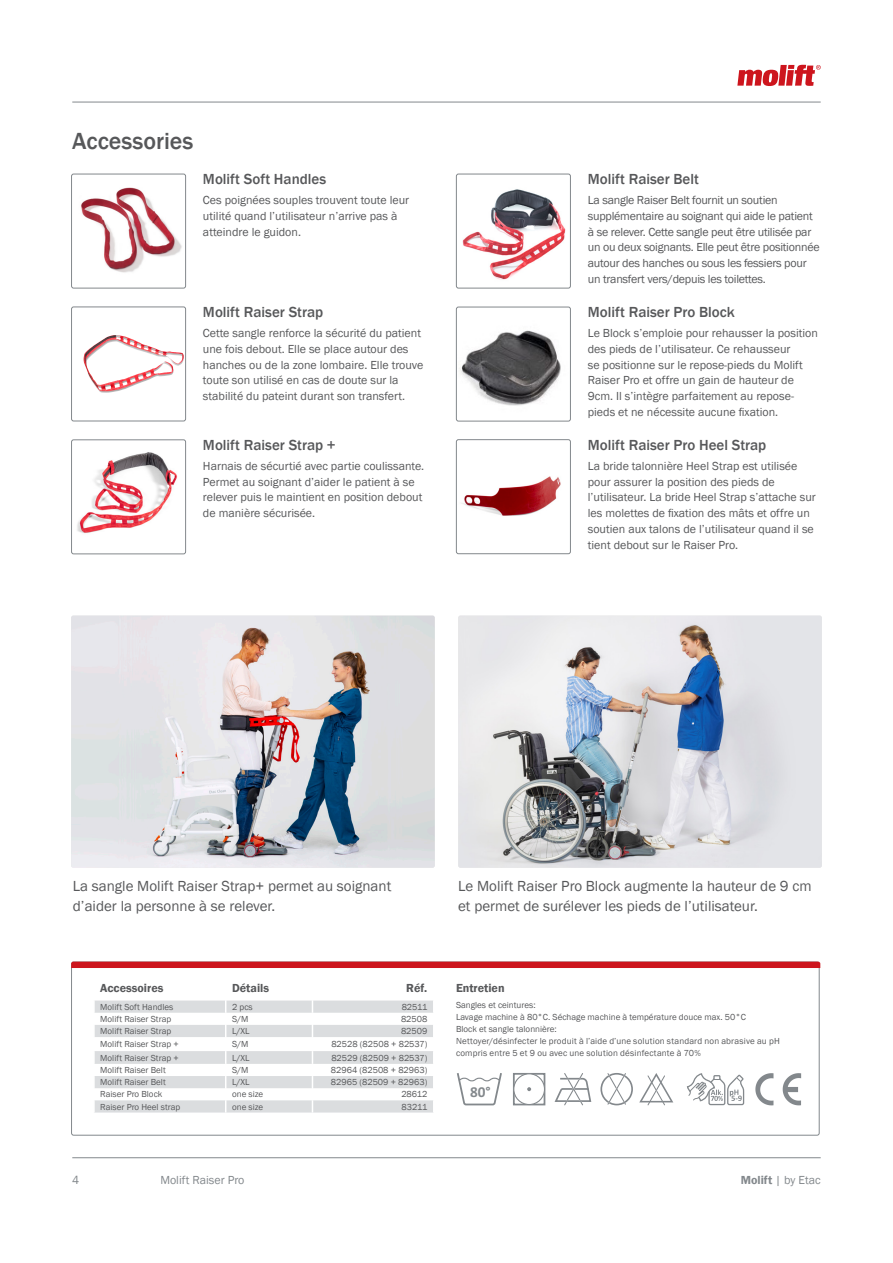
<style>
.page{position:relative;width:893px;height:1263px;background:#fff}
.page>*{position:absolute;margin:0;border:0;box-sizing:border-box;transform-origin:0 0}
._4__Header_-_Basic_body{font:500 24px "Franklin Gothic";color:#57585a}
.t1{font:700 15.15px "Calibri";color:#83888c}
._4__Body_-_Basic_body{font:15px/19.5px "Franklin Gothic";color:#57585a}
._5__Header_-_Features___options{font:500 15px "Franklin Gothic";color:#57585a}
._5__Body_-_Features___options{font:12px/15.8px "Franklin Gothic";color:#57585a}
._5__Body_-_Features___options-2{font:12px/15.8px "Franklin Gothic";letter-spacing:-.02em;color:#57585a}
._6__Header_-_Facts{font:600 12px "Franklin Gothic";color:#57585a}
.t2{font:12px "Franklin Gothic";color:#83888c}
._6__Body_-_Facts{font:9px/12px "Franklin Gothic";color:#57585a}
.s1{font-weight:600}
</style>
<div class="page">
<hr style="left:72px;top:102px;width:749px;height:1px;background:#83888c">
<hr style="left:72px;top:1157px;width:749px;height:1px;background:#83888c">
<svg style="left:737px;top:65px;width:84px;height:21px"></svg>
<svg style="left:94px;top:1000px;width:339px;height:112px"></svg>
<svg style="left:457px;top:1073px;width:45px;height:32px"></svg>
<div style="left:513px;top:1073px;width:32px;height:32px;border:2px solid #83888c"></div>
<div style="left:514px;top:1074px;width:30px;height:30px;background:#fff;border-radius:50%"></div>
<div style="left:513px;top:1073px;width:32px;height:32px;border:1px solid #83888c;border-radius:50%"></div>
<svg style="left:527px;top:1087px;width:4px;height:4px"></svg>
<svg style="left:555px;top:1073px;width:36px;height:32px"></svg>
<div style="left:600px;top:1073px;width:33px;height:32px;border:2px solid #83888c;border-radius:50%"></div>
<svg style="left:607px;top:1073px;width:20px;height:32px"></svg>
<svg style="left:639px;top:1073px;width:34px;height:32px"></svg>
<svg style="left:687px;top:1073px;width:57px;height:32px"></svg>
<svg style="left:755px;top:1073px;width:18px;height:32px"></svg>
<svg style="left:783px;top:1073px;width:18px;height:32px"></svg>
<div style="left:71px;top:962px;width:749px;height:6px;background:#cd151d"></div>
<img style="left:81px;top:174px;width:105px;height:114px">
<div style="left:71px;top:174px;width:115px;height:114px;border:1px solid #83888c;border-radius:2px"></div>
<img style="left:84px;top:336px;width:90px;height:57px">
<div style="left:71px;top:307px;width:115px;height:114px;border:1px solid #83888c;border-radius:2px"></div>
<img style="left:77px;top:452px;width:101px;height:82px">
<div style="left:71px;top:439px;width:115px;height:115px;border:1px solid #83888c;border-radius:2px"></div>
<img style="left:463px;top:189px;width:102px;height:91px">
<div style="left:456px;top:174px;width:115px;height:114px;border:1px solid #83888c;border-radius:2px"></div>
<img style="left:456px;top:307px;width:105px;height:114px">
<div style="left:456px;top:307px;width:115px;height:114px;border:1px solid #83888c;border-radius:2px"></div>
<img style="left:461px;top:476px;width:100px;height:40px">
<div style="left:456px;top:439px;width:115px;height:115px;border:1px solid #83888c;border-radius:2px"></div>
<img style="left:71px;top:616px;width:364px;height:252px">
<img style="left:458px;top:616px;width:364px;height:252px">
<p class="_4__Header_-_Basic_body" style="left:72px;top:126px;width:123px">Accessories</p>
<p class="_5__Header_-_Features___options" style="left:203px;top:170px;width:125px">Molift Soft Handles</p>
<p class="_5__Body_-_Features___options" style="left:203px;top:193px;width:208px">Ces poignées souples trouvent toute leur utilité quand l’utilisateur n’arrive pas à atteindre le guidon.</p>
<p class="_5__Header_-_Features___options" style="left:203px;top:303px;width:122px">Molift Raiser Strap</p>
<p class="_5__Body_-_Features___options" style="left:203px;top:325px;width:222px">Cette sangle renforce la sécurité du patient une fois debout. Elle se place autour des hanches ou de la zone lombaire. Elle trouve toute son utilisé en cas de doute sur la stabilité du pateint durant son transfert.</p>
<p class="_5__Header_-_Features___options" style="left:203px;top:436px;width:134px">Molift Raiser Strap +</p>
<p class="_5__Body_-_Features___options" style="left:203px;top:458px;width:223px">Harnais de sécurtié avec partie coulissante.<br>Permet au soignant d’aider le patient à se relever puis le maintient en position debout de manière sécurisée.</p>
<p class="_5__Header_-_Features___options" style="left:588px;top:170px;width:113px">Molift Raiser Belt</p>
<p class="_5__Body_-_Features___options-2" style="left:588px;top:193px;width:233px">La sangle Raiser Belt fournit un soutien supplémentaire au soignant qui aide le patient à se relever. Cette sangle peut être utilisée par un ou deux soignants. Elle peut être positionnée autour des hanches ou sous les fessiers pour un transfert vers/depuis les toilettes.</p>
<p class="_5__Header_-_Features___options" style="left:588px;top:303px;width:149px">Molift Raiser Pro Block</p>
<p class="_5__Body_-_Features___options" style="left:588px;top:326px;width:232px">Le Block s’emploie pour rehausser la position des pieds de l’utilisateur. Ce rehausseur<br>se positionne sur le repose-pieds du Molift Raiser Pro et offre un gain de hauteur de 9cm. Il s’intègre parfaitement au repose&shy;pieds et ne nécessite aucune fixation.</p>
<p class="_5__Header_-_Features___options" style="left:588px;top:435px;width:180px">Molift Raiser Pro Heel Strap</p>
<p class="_5__Body_-_Features___options" style="left:588px;top:458px;width:229px">La bride talonnière Heel Strap est utilisée pour assurer la position des pieds de l’utilisateur. La bride Heel Strap s’attache sur les molettes de fixation des mâts et offre un soutien aux talons de l’utilisateur quand il se tient debout sur le Raiser Pro.</p>
<p class="_4__Body_-_Basic_body" style="left:73px;top:877px;width:320px">La sangle Molift Raiser Strap+ permet au soignant d’aider la personne à se relever.</p>
<p class="_6__Header_-_Facts" style="left:100px;top:981px;width:65px">Accessoires</p>
<p class="_6__Header_-_Facts" style="left:232px;top:981px;width:39px">Détails</p>
<p class="_6__Header_-_Facts" style="left:406px;top:981px;width:23px">Réf.</p>
<p class="_6__Body_-_Facts" style="left:100px;top:1001px;width:75px">Molift Soft Handles</p>
<p class="_6__Body_-_Facts" style="left:232px;top:1001px;width:22px">2 pcs</p>
<p class="_6__Body_-_Facts" style="left:402px;top:1001px;width:27px">82511</p>
<p class="_6__Body_-_Facts" style="left:100px;top:1013px;width:72px">Molift Raiser Strap</p>
<p class="_6__Body_-_Facts" style="left:232px;top:1013px;width:18px">S/M</p>
<p class="_6__Body_-_Facts" style="left:401px;top:1013px;width:28px">82508</p>
<p class="_6__Body_-_Facts" style="left:100px;top:1025px;width:72px">Molift Raiser Strap</p>
<p class="_6__Body_-_Facts" style="left:232px;top:1025px;width:19px">L/XL</p>
<p class="_6__Body_-_Facts" style="left:401px;top:1025px;width:28px">82509</p>
<p class="_6__Body_-_Facts" style="left:100px;top:1038px;width:80px">Molift Raiser Strap +</p>
<p class="_6__Body_-_Facts" style="left:232px;top:1038px;width:18px">S/M</p>
<p class="_6__Body_-_Facts" style="left:331px;top:1038px;width:98px">82528 (82508 + 82537)</p>
<p class="_6__Body_-_Facts" style="left:100px;top:1052px;width:80px">Molift Raiser Strap +</p>
<p class="_6__Body_-_Facts" style="left:232px;top:1052px;width:19px">L/XL</p>
<p class="_6__Body_-_Facts" style="left:331px;top:1052px;width:98px">82529 (82509 + 82537)</p>
<p class="_6__Body_-_Facts" style="left:100px;top:1064px;width:67px">Molift Raiser Belt</p>
<p class="_6__Body_-_Facts" style="left:232px;top:1064px;width:18px">S/M</p>
<p class="_6__Body_-_Facts" style="left:331px;top:1064px;width:98px">82964 (82508 + 82963)</p>
<p class="_6__Body_-_Facts" style="left:100px;top:1076px;width:67px">Molift Raiser Belt</p>
<p class="_6__Body_-_Facts" style="left:232px;top:1076px;width:19px">L/XL</p>
<p class="_6__Body_-_Facts" style="left:331px;top:1076px;width:98px">82965 (82509 + 82963)</p>
<p class="_6__Body_-_Facts" style="left:100px;top:1089px;width:64px">Raiser Pro Block</p>
<p class="_6__Body_-_Facts" style="left:232px;top:1089px;width:33px">one size</p>
<p class="_6__Body_-_Facts" style="left:401px;top:1089px;width:28px">28612</p>
<p class="_6__Body_-_Facts" style="left:100px;top:1101px;width:82px">Raiser Pro Heel strap</p>
<p class="_6__Body_-_Facts" style="left:232px;top:1101px;width:33px">one size</p>
<p class="_6__Body_-_Facts" style="left:401px;top:1101px;width:27px">83211</p>
<p class="_4__Body_-_Basic_body" style="left:458px;top:877px;width:355px">Le Molift Raiser Pro Block augmente la hauteur de 9 cm et permet de surélever les pieds de l’utilisateur.</p>
<p class="_6__Header_-_Facts" style="left:456px;top:981px;width:50px">Entretien</p>
<p class="_6__Body_-_Facts" style="left:456px;top:999px;width:325px">Sangles et ceintures:<br>Lavage machine à 80°C. Séchage machine à température douce max. 50°C<br>Block et sangle talonnière:<br>Nettoyer/désinfecter le produit à l’aide d’une solution standard non abrasive au pH compris entre 5 et 9 ou avec une solution désinfectante à 70%</p>
<p class="t1" style="left:470px;top:1081px;width:22px">80°</p>
<p class="t2" style="left:72px;top:1173px;width:9px">4</p>
<p class="t2" style="left:160px;top:1173px;width:85px">Molift Raiser Pro</p>
<p class="t2" style="left:741px;top:1173px;width:81px"><span class="s1">Molift</span> | by Etac</p>
</div>
